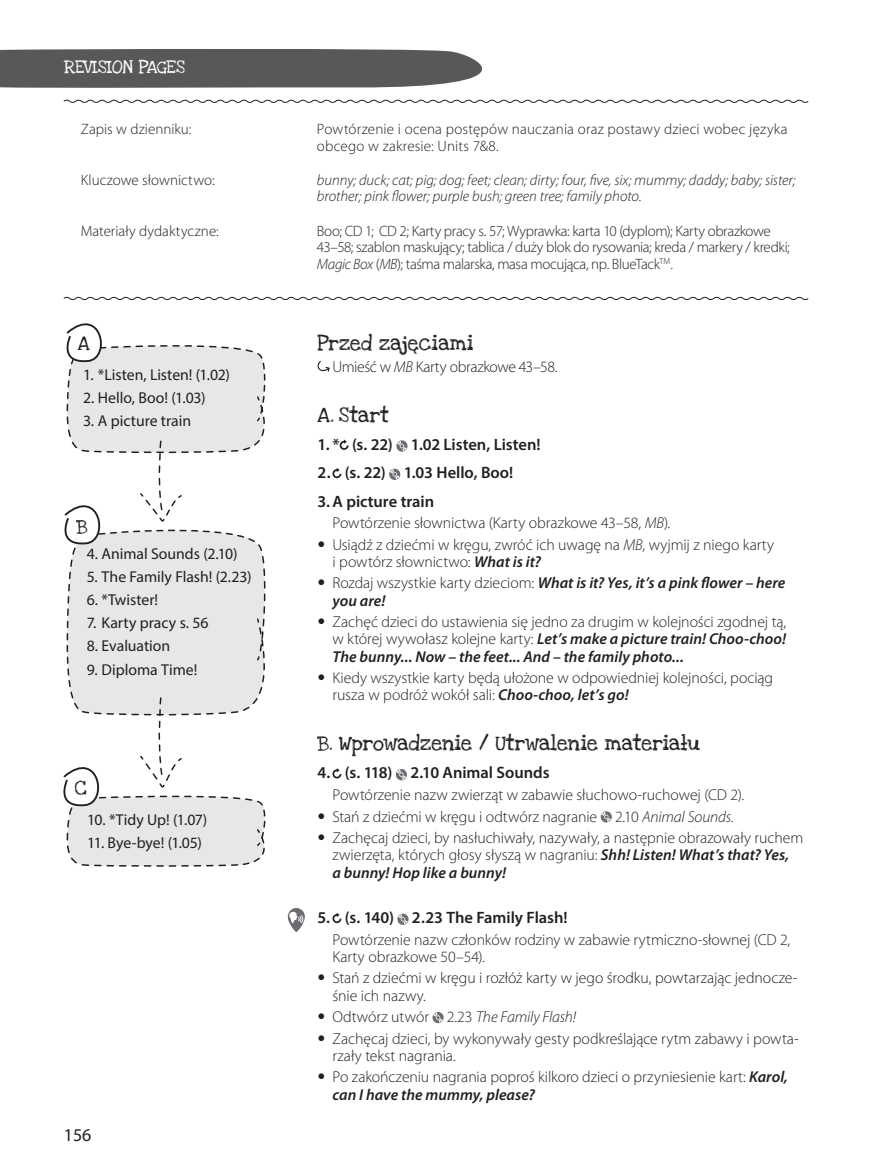
<style>
.page{position:relative;width:872px;height:1170px;background:#fff}
.page>*{position:absolute;margin:0;border:0;box-sizing:border-box;transform-origin:0 0}
.t1{font:18px "Myriad Pro";color:#231f20}
.t2{font:600 16.5px/28.3px "Myriad Pro";letter-spacing:-.005em;color:#231f20}
.t3{font:300 15.75px/17.2px "Myriad Pro";letter-spacing:-.005em;color:#231f20}
.t4{font:15.75px "Myriad Pro";letter-spacing:-.005em;color:#231f20}
.t5{font:italic 600 15.75px/17.2px "Myriad Pro";color:#231f20}
.t6{font:15.75px "Love Ya Like A Sister";color:#231f20}
.t7{font:300 15.75px "Myriad Pro";letter-spacing:-.025em;color:#231f20}
.t8{font:300 15px/16.5px "Myriad Pro";letter-spacing:-.005em;color:#231f20}
.t9{font:italic 300 15px/16.5px "Myriad Pro";color:#231f20}
.t10{font:300 15px/16.5px "Myriad Pro";letter-spacing:.015em;color:#231f20}
.t11{font:15px "Love Ya Like A Sister";color:#231f20}
.t12{font:13.5px "Love Ya Like A Sister";letter-spacing:-.015em;color:#fff}
.s1{font-style:italic}
.s2{font-family:"Vogue";font-weight:400}
.s3{font-weight:600;font-style:italic}
.s4{font-family:"Vogue";font-weight:400;font-style:normal}
.s5{font-weight:300;font-style:normal}
</style>
<div class="page">
<svg style="left:63px;top:99px;width:746px;height:4px"></svg>
<svg style="left:0;top:49px;width:482px;height:39px;background:#5f6062"></svg>
<svg style="left:332px;top:913px;width:9px;height:10px"></svg>
<svg style="left:397px;top:913px;width:11px;height:11px"></svg>
<svg style="left:432px;top:1012px;width:12px;height:11px"></svg>
<svg style="left:288px;top:908px;width:17px;height:24px"></svg>
<svg style="left:63px;top:296px;width:746px;height:570px"></svg>
<p class="t12" style="left:64px;top:55px;width:122px">REVISION PAGES</p>
<p class="t8" style="left:81px;top:121px;width:112px">Zapis w dzienniku:</p>
<p class="t10" style="left:317px;top:121px;width:472px">Powtórzenie i ocena postępów nauczania oraz postawy dzieci wobec języka obcego w zakresie: Units 7&amp;8.</p>
<p class="t8" style="left:81px;top:171px;width:135px">Kluczowe słownictwo:</p>
<p class="t9" style="left:317px;top:171px;width:480px">bunny; duck; cat; pig; dog; feet; clean; dirty; four, five, six; mummy; daddy; baby; sister; brother; pink flower; purple bush; green tree; family photo.</p>
<p class="t8" style="left:81px;top:222px;width:140px">Materiały dydaktyczne:</p>
<p class="t8" style="left:317px;top:222px;width:474px">Boo; CD 1; CD 2; Karty pracy s. 57; Wyprawka: karta 10 (dyplom); Karty obrazkowe<br>43–58; szablon maskujący; tablica / duży blok do rysowania; kreda / markery / kredki;<br><span class="s1">Magic Box</span> (<span class="s1">MB</span>); taśma malarska, masa mocująca, np. BlueTack<sup>TM</sup>.</p>
<p class="t11" style="left:78px;top:331px;width:13px">A</p>
<p class="t4" style="left:83px;top:365px;width:148px">1. *Listen, Listen! (1.02)</p>
<p class="t4" style="left:83px;top:388px;width:124px">2. Hello, Boo! (1.03)</p>
<p class="t4" style="left:83px;top:411px;width:110px">3. A picture train</p>
<p class="t11" style="left:77px;top:514px;width:12px">B</p>
<p class="t4" style="left:87px;top:543px;width:152px">4. Animal Sounds (2.10)</p>
<p class="t4" style="left:87px;top:566px;width:166px">5. The Family Flash! (2.23)</p>
<p class="t4" style="left:87px;top:590px;width:73px">6. *Twister!</p>
<p class="t4" style="left:87px;top:613px;width:123px">7. Karty pracy s. 56</p>
<p class="t4" style="left:87px;top:636px;width:85px">8. Evaluation</p>
<p class="t4" style="left:87px;top:659px;width:112px">9. Diploma Time!</p>
<p class="t11" style="left:75px;top:775px;width:13px">C</p>
<p class="t4" style="left:87px;top:809px;width:122px">10. *Tidy Up! (1.07)</p>
<p class="t4" style="left:87px;top:833px;width:116px">11. Bye-bye! (1.05)</p>
<p class="t1" style="left:64px;top:1123px;width:29px">156</p>
<p class="t6" style="left:317px;top:330px;width:157px">Przed zajęciami</p>
<p class="t7" style="left:332px;top:357px;width:227px">Umieść w <span class="s1">MB</span> Karty obrazkowe 43–58.</p>
<p class="t6" style="left:317px;top:401px;width:73px">A. Start</p>
<p class="t2" style="left:317px;top:429px;width:224px">1. * (s. 22) 1.02 Listen, Listen!</p>
<p class="t2" style="left:317px;top:458px;width:197px">2. (s. 22) 1.03 Hello, Boo!<br>3.A picture train</p>
<p class="t3" style="left:332px;top:514px;width:339px">Powtórzenie słownictwa (Karty obrazkowe 43–58, <span class="s1">MB</span>).</p>
<p class="t3" style="left:332px;top:535px;width:443px;text-indent:-15px"><span class="s2">•</span> Usiądź z dziećmi w kręgu, zwróć ich uwagę na <span class="s1">MB</span>, wyjmij z niego karty i powtórz słownictwo: <span class="s3">What is it?</span></p>
<p class="t5" style="left:332px;top:574px;width:454px;text-indent:-15px"><span class="s4">•</span> <span class="s5">Rozdaj wszystkie karty dzieciom:</span> What is it? Yes, it’s a pink flower – here you are!</p>
<p class="t3" style="left:332px;top:613px;width:455px;text-align:justify;text-indent:-15px"><span class="s2">•</span> Zachęć dzieci do ustawienia się jedno za drugim w kolejności zgodnej tą, w której wywołasz kolejne karty: <span class="s3">Let’s make a picture train! Choo-choo!<br>The bunny... Now – the feet... And – the family photo...</span></p>
<p class="t3" style="left:332px;top:669px;width:442px;text-indent:-15px"><span class="s2">•</span> Kiedy wszystkie karty będą ułożone w odpowiedniej kolejności, pociąg rusza w podróż wokół sali: <span class="s3">Choo-choo, let’s go!</span></p>
<p class="t6" style="left:317px;top:730px;width:384px">B. Wprowadzenie / Utrwalenie materiału</p>
<p class="t2" style="left:317px;top:758px;width:233px">4. (s. 118) 2.10 Animal Sounds</p>
<p class="t3" style="left:332px;top:786px;width:413px">Powtórzenie nazw zwierząt w zabawie słuchowo-ruchowej (CD 2).</p>
<p class="t3" style="left:317px;top:807px;width:417px"><span class="s2">•</span> Stań z dziećmi w kręgu i odtwórz nagranie 2.10 <span class="s1">Animal Sounds</span>.</p>
<p class="t3" style="left:332px;top:829px;width:472px;text-indent:-15px"><span class="s2">•</span> Zachęcaj dzieci, by nasłuchiwały, nazywały, a następnie obrazowały ruchem zwierzęta, których głosy słyszą w nagraniu: <span class="s3">Shh! Listen! What’s that? Yes,<br>a bunny! Hop like a bunny!</span></p>
<p class="t2" style="left:317px;top:902px;width:251px">5. (s. 140) 2.23 The Family Flash!</p>
<p class="t3" style="left:332px;top:930px;width:459px">Powtórzenie nazw członków rodziny w zabawie rytmiczno-słownej (CD 2,<br>Karty obrazkowe 50–54).</p>
<p class="t3" style="left:332px;top:969px;width:466px;text-indent:-15px"><span class="s2">•</span> Stań z dziećmi w kręgu i rozłóż karty w jego środku, powtarzając jednocze&shy;śnie ich nazwy.</p>
<p class="t3" style="left:317px;top:1008px;width:260px"><span class="s2">•</span> Odtwórz utwór 2.23 <span class="s1">The Family Flash!</span></p>
<p class="t3" style="left:332px;top:1029px;width:468px;text-indent:-15px"><span class="s2">•</span> Zachęcaj dzieci, by wykonywały gesty podkreślające rytm zabawy i powta&shy;rzały tekst nagrania.</p>
<p class="t3" style="left:332px;top:1068px;width:457px;text-indent:-15px"><span class="s2">•</span> Po zakończeniu nagrania poproś kilkoro dzieci o przyniesienie kart: <span class="s3">Karol, can I have the mummy, please?</span></p>
</div>
